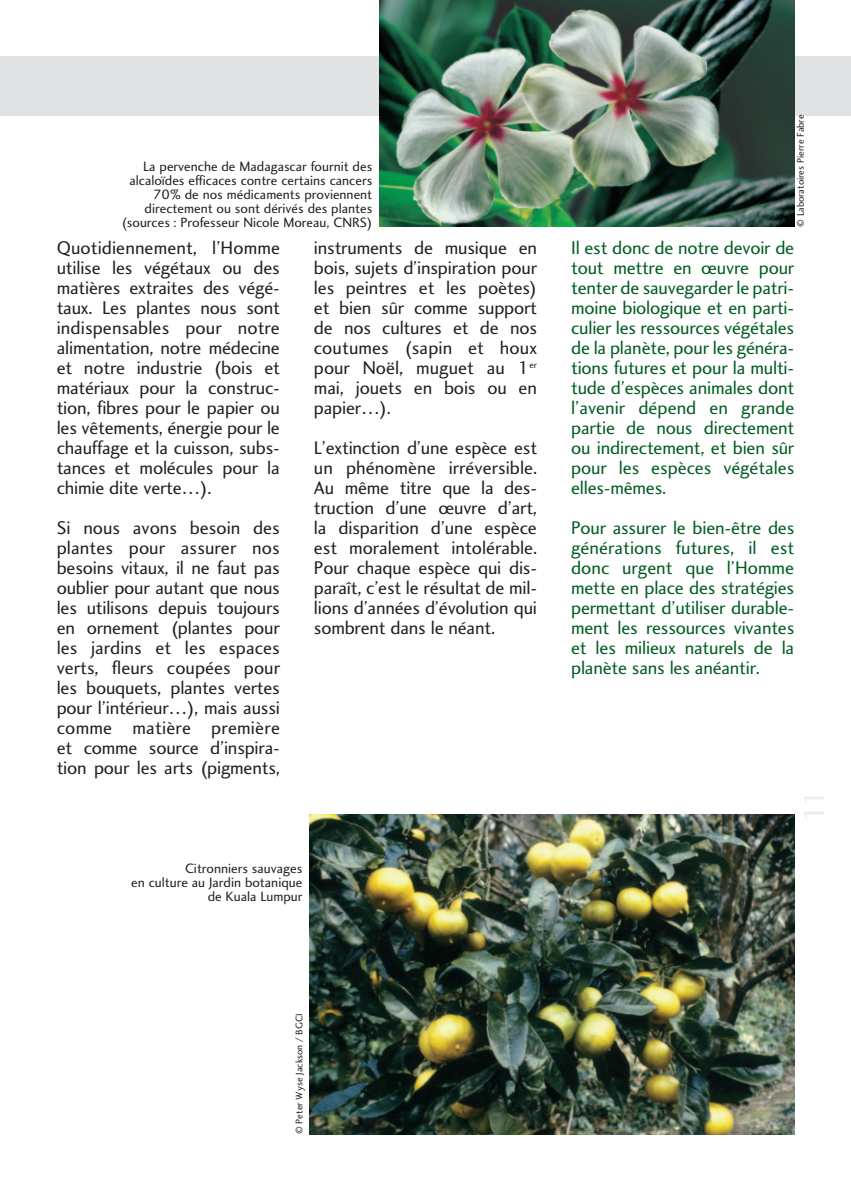
<style>
.page{position:relative;width:851px;height:1191px;background:#fff}
.page>*{position:absolute;margin:0;border:0;box-sizing:border-box;transform-origin:0 0}
.t1{font:19px/20px "Charlotte Sans Book Plain";letter-spacing:-.01em;color:#231f20;text-align:justify}
.t2{font:19px/20px "Charlotte Sans Book Plain";letter-spacing:-.01em;color:#015c21;text-align:justify}
.t3{font:14px/14px "Charlotte Sans Book Plain";color:#231f20;text-align:right}
.t4{font:10px "Charlotte Sans Book Plain";color:#231f20}
</style>
<div class="page">
<div style="left:0;top:57px;width:850px;height:59px;background:#e1e2e4"></div>
<img style="left:310px;top:814px;width:484px;height:320px">
<img style="left:379px;top:0;width:415px;height:227px">
<p class="t3" style="left:122px;top:160px;width:252px">La pervenche de Madagascar fournit des alcaloïdes efficaces contre certains cancers 70% de nos médicaments proviennent directement ou sont dérivés des plantes (sources : Professeur Nicole Moreau, CNRS)</p>
<p class="t1" style="left:57px;top:237px;width:225px">Quotidiennement, l’Homme utilise les végétaux ou des matières extraites des végé&shy;taux. Les plantes nous sont indispensables pour notre alimentation, notre médecine et notre industrie (bois et matériaux pour la construc&shy;tion, fibres pour le papier ou les vêtements, énergie pour le chauffage et la cuisson, subs&shy;tances et molécules pour la chimie dite verte…).</p>
<p class="t1" style="left:57px;top:517px;width:225px">Si nous avons besoin des plantes pour assurer nos besoins vitaux, il ne faut pas oublier pour autant que nous les utilisons depuis toujours en ornement (plantes pour les jardins et les espaces verts, fleurs coupées pour les bouquets, plantes vertes pour l’intérieur…), mais aussi comme matière première et comme source d’inspira&shy;tion pour les arts (pigments,</p>
<p class="t1" style="left:314px;top:237px;width:225px">instruments de musique en bois, sujets d’inspiration pour les peintres et les poètes) et bien sûr comme support de nos cultures et de nos coutumes (sapin et houx pour Noël, muguet au 1<sup>er </sup>mai, jouets en bois ou en papier…).</p>
<p class="t1" style="left:314px;top:437px;width:225px">L’extinction d’une espèce est un phénomène irréversible.<br>Au même titre que la des&shy;truction d’une œuvre d’art, la disparition d’une espèce est moralement intolérable.<br>Pour chaque espèce qui dis&shy;paraît, c’est le résultat de mil&shy;lions d’années d’évolution qui sombrent dans le néant.</p>
<p class="t3" style="left:131px;top:861px;width:173px">Citronniers sauvages<br>en culture au Jardin botanique de Kuala Lumpur</p>
<p class="t4" style="left:794px;top:227px;width:114px;rotate:-90deg">© Laboratoires Pierre Fabre</p>
<p class="t2" style="left:571px;top:237px;width:225px">Il est donc de notre devoir de tout mettre en œuvre pour tenter de sauvegarder le patri&shy;moine biologique et en parti&shy;culier les ressources végétales de la planète, pour les généra&shy;tions futures et pour la multi&shy;tude d’espèces animales dont l’avenir dépend en grande partie de nous directement ou indirectement, et bien sûr pour les espèces végétales elles-mêmes.</p>
<p class="t2" style="left:571px;top:517px;width:225px">Pour assurer le bien-être des générations futures, il est donc urgent que l’Homme mette en place des stratégies permettant d’utiliser durable&shy;ment les ressources vivantes et les milieux naturels de la planète sans les anéantir.</p>
<p class="t4" style="left:293px;top:1134px;width:122px;rotate:-90deg">© Peter Wyse Jackson / BGCI</p>
</div>
